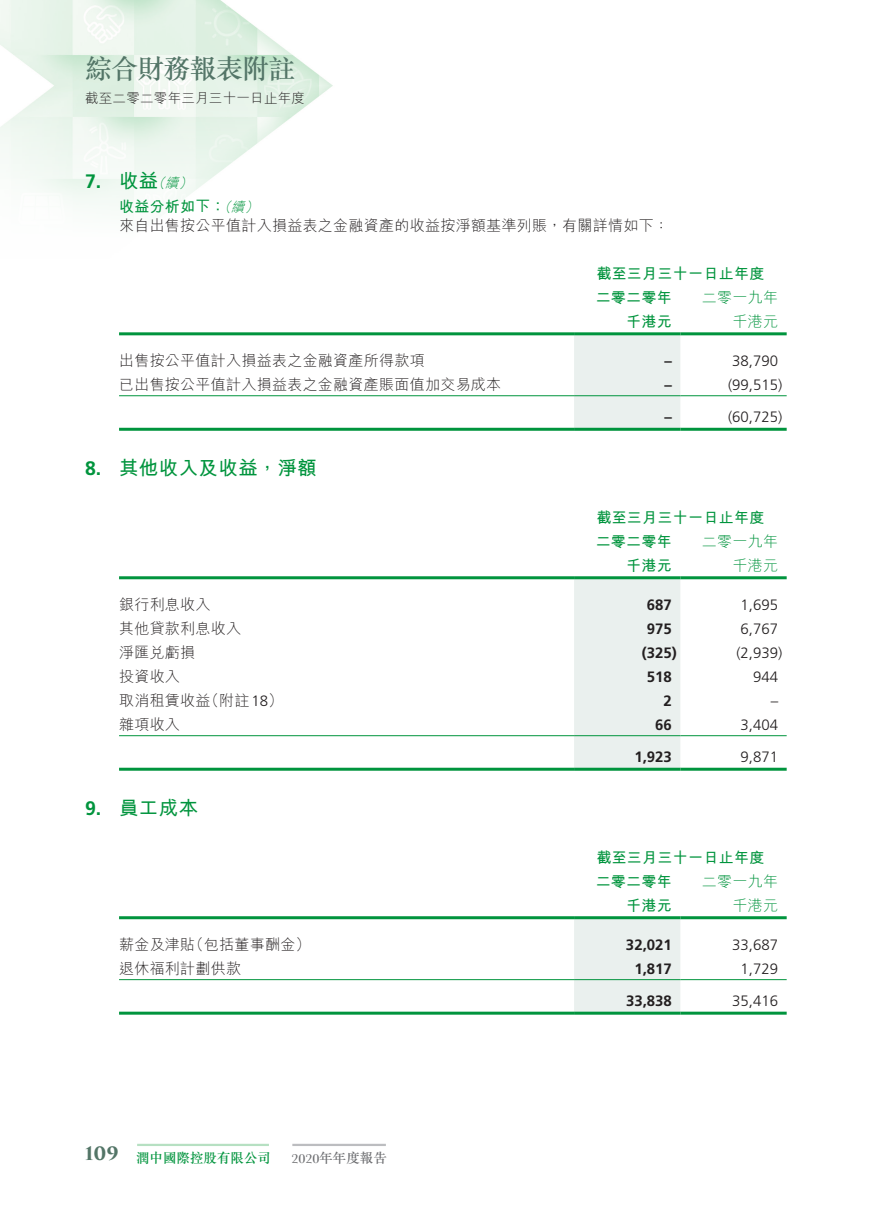
<style>
.page{position:relative;width:893px;height:1212px;background:#fff}
.page>*{position:absolute;margin:0;border:0;box-sizing:border-box;transform-origin:0 0}
.t1{font:500 27px "M Sung HK";letter-spacing:-.03em;color:#537567}
.t2{font:700 19.5px "M Hei HK";letter-spacing:.02em;color:#00943d}
.t3{font:700 19.5px "Frutiger LT Std";color:#00943d}
.t4{font:700 18px "Trajan Pro 3";color:#537567}
.t5{font:300 15px "M Hei HK";letter-spacing:.02em;color:#231f20}
.t6{font:300 15px "Frutiger LT Std";color:#231f20}
.t7{font:700 15px "M Hei HK";letter-spacing:.02em;color:#00943d}
.t8{font:700 15px "Frutiger LT Std";color:#231f20}
.t9{font:300 15px "M Hei HK";letter-spacing:.02em;color:#00943d}
.t10{font:300 13.5px "M Hei HK";letter-spacing:.02em;color:#231f20}
.t11{font:500 13.5px "M Sung HK";color:#00943d}
.t12{font:500 13.5px "M Sung HK";color:#6c6d70}
.t13{font:italic 300 13.5px "M Hei HK";color:#00943d}
.s1{font-weight:700;font-style:normal;font-size:15px}
.s2{font-family:"Frutiger LT Std"}
</style>
<div class="page">
<img style="left:0;top:0;width:333px;height:206px">
<hr style="left:137px;top:1144px;width:132px;height:2px;background:#b6e0c2">
<hr style="left:292px;top:1144px;width:94px;height:2px;background:#bcbdc0">
<div style="left:574px;top:335px;width:106px;height:93px;background:#eaf0ee"></div>
<hr style="left:119px;top:332px;width:455px;height:3px;background:#00943d">
<hr style="left:574px;top:332px;width:106px;height:3px;background:#00943d">
<hr style="left:680px;top:332px;width:107px;height:3px;background:#00943d">
<hr style="left:119px;top:395px;width:455px;height:1px;background:#00943d">
<hr style="left:574px;top:395px;width:106px;height:1px;background:#00943d">
<hr style="left:680px;top:395px;width:107px;height:1px;background:#00943d">
<hr style="left:119px;top:428px;width:455px;height:3px;background:#00943d">
<hr style="left:574px;top:428px;width:106px;height:3px;background:#00943d">
<hr style="left:680px;top:428px;width:107px;height:3px;background:#00943d">
<div style="left:574px;top:579px;width:106px;height:189px;background:#eaf0ee"></div>
<hr style="left:119px;top:576px;width:455px;height:3px;background:#00943d">
<hr style="left:574px;top:576px;width:106px;height:3px;background:#00943d">
<hr style="left:680px;top:576px;width:107px;height:3px;background:#00943d">
<hr style="left:119px;top:735px;width:455px;height:1px;background:#00943d">
<hr style="left:574px;top:735px;width:106px;height:1px;background:#00943d">
<hr style="left:680px;top:735px;width:107px;height:1px;background:#00943d">
<hr style="left:119px;top:768px;width:455px;height:3px;background:#00943d">
<hr style="left:574px;top:768px;width:106px;height:3px;background:#00943d">
<hr style="left:680px;top:768px;width:107px;height:3px;background:#00943d">
<div style="left:574px;top:919px;width:106px;height:93px;background:#eaf0ee"></div>
<hr style="left:119px;top:916px;width:455px;height:3px;background:#00943d">
<hr style="left:574px;top:916px;width:106px;height:3px;background:#00943d">
<hr style="left:680px;top:916px;width:107px;height:3px;background:#00943d">
<hr style="left:119px;top:979px;width:455px;height:1px;background:#00943d">
<hr style="left:574px;top:979px;width:106px;height:1px;background:#00943d">
<hr style="left:680px;top:979px;width:107px;height:1px;background:#00943d">
<hr style="left:119px;top:1012px;width:455px;height:3px;background:#00943d">
<hr style="left:574px;top:1012px;width:106px;height:3px;background:#00943d">
<hr style="left:680px;top:1012px;width:107px;height:3px;background:#00943d">
<h1 class="t1" style="left:85px;top:51px;width:212px">綜合財務報表附註</h1>
<p class="t10" style="left:85px;top:92px;width:222px">截至二零二零年三月三十一日止年度</p>
<h2 class="t3" style="left:85px;top:169px;width:18px">7.</h2>
<h2 class="t2" style="left:119px;top:166px;width:41px">收益</h2>
<p class="t13" style="left:165px;top:176px;width:18px">續</p>
<p class="t13" style="left:152px;top:176px;width:18px">（</p>
<p class="t13" style="left:179px;top:176px;width:18px">(</p>
<p class="t7" style="left:119px;top:195px;width:93px">收益分析如下</p>
<p class="t5" style="left:119px;top:218px;width:551px">來自出售按公平值計入損益表之金融資產的收益按淨額基準列賬，有關詳情如下：</p>
<p class="t7" style="left:596px;top:263px;width:169px">截至三月三十一日止年度</p>
<p class="t9" style="left:702px;top:290px;width:78px">二零一九年</p>
<p class="t13" style="left:231px;top:200px;width:18px">續</p>
<p class="t13" style="left:211px;top:200px;width:25px">（<span class="s1">：</span></p>
<p class="t13" style="left:245px;top:200px;width:18px">(</p>
<p class="t7" style="left:596px;top:287px;width:78px">二零二零年</p>
<p class="t7" style="left:626px;top:311px;width:47px">千港元</p>
<p class="t9" style="left:733px;top:314px;width:47px">千港元</p>
<p class="t5" style="left:119px;top:353px;width:307px">出售按公平值計入損益表之金融資產所得款項</p>
<p class="t8" style="left:664px;top:352px;width:9px">–</p>
<p class="t6" style="left:732px;top:352px;width:47px">38,790</p>
<p class="t5" style="left:119px;top:377px;width:384px">已出售按公平值計入損益表之金融資產賬面值加交易成本</p>
<p class="t8" style="left:664px;top:376px;width:9px">–</p>
<p class="t6" style="left:728px;top:376px;width:56px">)99,515(</p>
<p class="t8" style="left:664px;top:408px;width:9px">–</p>
<p class="t6" style="left:728px;top:409px;width:56px">)60,725(</p>
<h2 class="t3" style="left:85px;top:457px;width:18px">8.</h2>
<h2 class="t2" style="left:119px;top:454px;width:199px">其他收入及收益，淨額</h2>
<p class="t7" style="left:596px;top:506px;width:169px">截至三月三十一日止年度</p>
<p class="t9" style="left:702px;top:534px;width:78px">二零一九年</p>
<p class="t7" style="left:596px;top:530px;width:78px">二零二零年</p>
<p class="t7" style="left:626px;top:554px;width:47px">千港元</p>
<p class="t9" style="left:733px;top:558px;width:47px">千港元</p>
<p class="t5" style="left:119px;top:597px;width:93px">銀行利息收入</p>
<p class="t8" style="left:647px;top:596px;width:27px">687</p>
<p class="t6" style="left:741px;top:596px;width:39px">1,695</p>
<p class="t5" style="left:119px;top:621px;width:124px">其他貸款利息收入</p>
<p class="t8" style="left:647px;top:620px;width:27px">975</p>
<p class="t6" style="left:741px;top:620px;width:39px">6,767</p>
<p class="t5" style="left:119px;top:645px;width:78px">淨匯兌虧損</p>
<p class="t8" style="left:642px;top:644px;width:37px">)325(</p>
<p class="t6" style="left:736px;top:644px;width:47px">)2,939(</p>
<p class="t5" style="left:119px;top:669px;width:62px">投資收入</p>
<p class="t8" style="left:647px;top:668px;width:27px">518</p>
<p class="t6" style="left:753px;top:668px;width:27px">944</p>
<p class="t5" style="left:204px;top:693px;width:80px">（附註<span class="s2">18</span>(</p>
<p class="t5" style="left:119px;top:693px;width:93px">取消租賃收益</p>
<p class="t8" style="left:663px;top:692px;width:10px">2</p>
<p class="t6" style="left:771px;top:692px;width:9px">–</p>
<p class="t5" style="left:119px;top:717px;width:62px">雜項收入</p>
<p class="t8" style="left:655px;top:716px;width:18px">66</p>
<p class="t6" style="left:741px;top:716px;width:39px">3,404</p>
<p class="t8" style="left:634px;top:748px;width:39px">1,923</p>
<p class="t6" style="left:741px;top:749px;width:39px">9,871</p>
<h2 class="t3" style="left:85px;top:797px;width:18px">9.</h2>
<h2 class="t2" style="left:119px;top:793px;width:81px">員工成本</h2>
<p class="t7" style="left:596px;top:846px;width:169px">截至三月三十一日止年度</p>
<p class="t9" style="left:702px;top:874px;width:78px">二零一九年</p>
<p class="t7" style="left:596px;top:870px;width:78px">二零二零年</p>
<p class="t7" style="left:626px;top:894px;width:47px">千港元</p>
<p class="t9" style="left:733px;top:898px;width:47px">千港元</p>
<p class="t5" style="left:189px;top:937px;width:123px">（包括董事酬金(</p>
<p class="t5" style="left:119px;top:937px;width:78px">薪金及津貼</p>
<p class="t8" style="left:626px;top:936px;width:47px">32,021</p>
<p class="t6" style="left:732px;top:936px;width:47px">33,687</p>
<p class="t5" style="left:119px;top:961px;width:124px">退休福利計劃供款</p>
<p class="t8" style="left:634px;top:960px;width:39px">1,817</p>
<p class="t6" style="left:741px;top:960px;width:39px">1,729</p>
<p class="t8" style="left:626px;top:992px;width:47px">33,838</p>
<p class="t6" style="left:732px;top:993px;width:47px">35,416</p>
<p class="t4" style="left:85px;top:1140px;width:35px">109</p>
<p class="t11" style="left:136px;top:1149px;width:136px">潤中國際控股有限公司</p>
<p class="t12" style="left:291px;top:1149px;width:97px">2020年年度報告</p>
</div>
